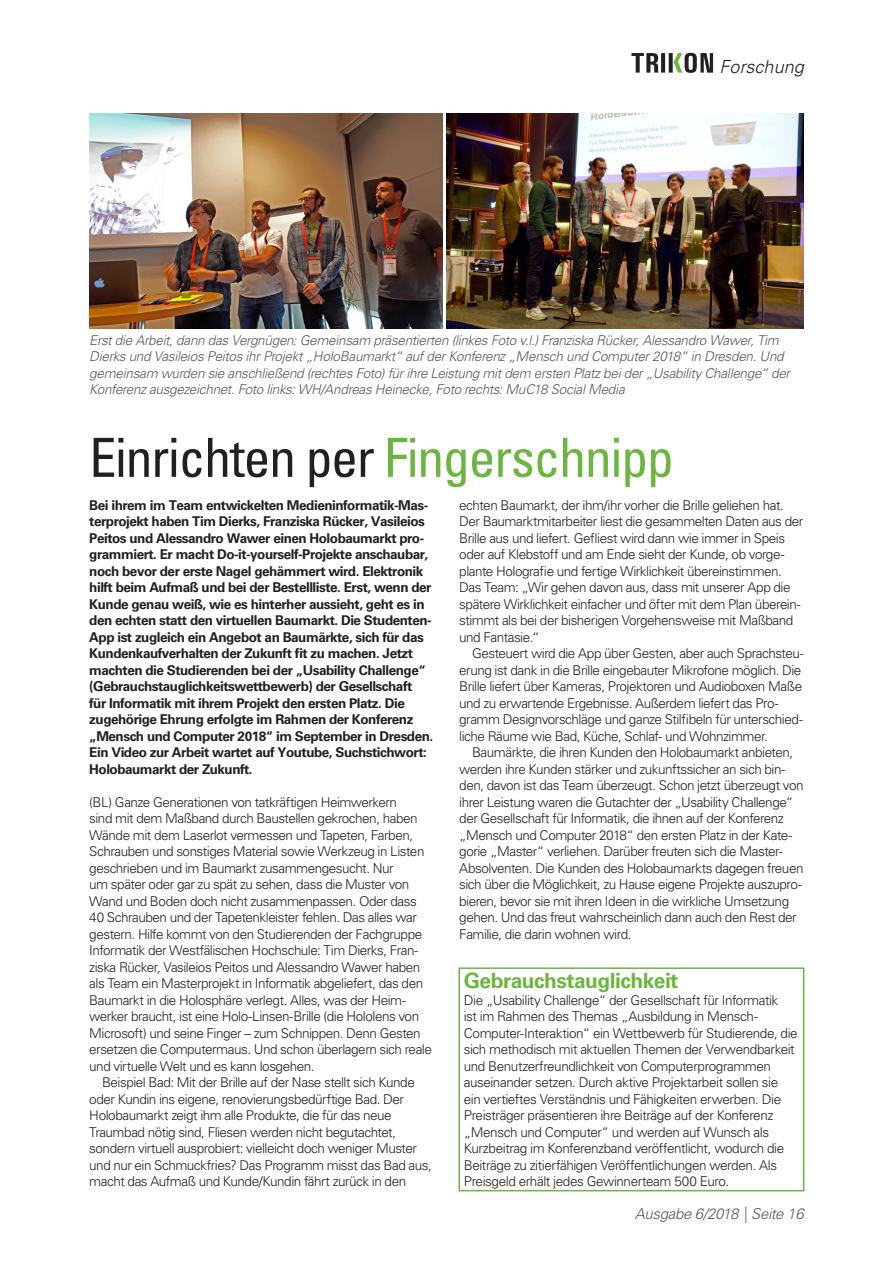
<style>
.page{position:relative;width:893px;height:1263px;background:#fff}
.page>*{position:absolute;margin:0;border:0;box-sizing:border-box;transform-origin:0 0}
.t1{font:condensed 54px "Univers LT Std";letter-spacing:-.025em;color:#231f20}
.t2{font:700 21px "Univers LT Std";letter-spacing:-.025em;color:#6cb640}
.t3{font:italic 300 18px "Univers LT Std";color:#231f20}
.t4{font:italic 300 15px "Univers LT Std";letter-spacing:-.025em;color:#57585a}
.t5{font:300 13.5px/16.5px "Univers LT Std";letter-spacing:-.035em;color:#231f20}
.t6{font:700 13.5px/16.5px "Univers LT Std";letter-spacing:-.035em;color:#231f20}
.t7{font:italic 300 13.5px/16.5px "Univers LT Std";letter-spacing:-.02em;color:#57585a}
.s1{color:#6cb640}
</style>
<div class="page">
<svg style="left:631px;top:53px;width:82px;height:20px"></svg>
<img style="left:446px;top:114px;width:358px;height:214px">
<img style="left:89px;top:114px;width:353px;height:214px">
<div style="left:458px;top:967px;width:346px;height:224px;border:2px solid #6cb640"></div>
<h3 class="t3" style="left:720px;top:56px;width:86px">Forschung</h3>
<p class="t7" style="left:89px;top:332px;width:702px">Erst die Arbeit, dann das Vergnügen: Gemeinsam präsentierten (linkes Foto v.l.) Franziska Rücker, Alessandro Wawer, Tim Dierks und Vasileios Peitos ihr Projekt „HoloBaumarkt“ auf der Konferenz „Mensch und Computer 2018“ in Dresden. Und gemeinsam wurden sie anschließend (rechtes Foto) für ihre Leistung mit dem ersten Platz bei der „Usability Challenge“ der Konferenz ausgezeichnet. Foto links: WH/Andreas Heinecke, Foto rechts: MuC18 Social Media</p>
<h1 class="t1" style="left:89px;top:423px;width:586px">Einrichten per <span class="s1">Fingerschnipp</span></h1>
<p class="t6" style="left:89px;top:497px;width:345px">Bei ihrem im Team entwickelten Medieninformatik-Mas&shy;terprojekt haben Tim Dierks, Franziska Rücker, Vasileios Peitos und Alessandro Wawer einen Holobaumarkt pro&shy;grammiert. Er macht Do-it-yourself-Projekte anschaubar, noch bevor der erste Nagel gehämmert wird. Elektronik hilft beim Aufmaß und bei der Bestellliste. Erst, wenn der Kunde genau weiß, wie es hinterher aussieht, geht es in den echten statt den virtuellen Baumarkt. Die Studenten-App ist zugleich ein Angebot an Baumärkte, sich für das Kundenkaufverhalten der Zukunft fit zu machen. Jetzt machten die Studierenden bei der „Usability Challenge“ (Gebrauchstauglichkeitswettbewerb) der Gesellschaft<br>für Informatik mit ihrem Projekt den ersten Platz. Die zugehörige Ehrung erfolgte im Rahmen der Konferenz „Mensch und Computer 2018“ im September in Dresden.<br>Ein Video zur Arbeit wartet auf Youtube, Suchstichwort:<br>Holobaumarkt der Zukunft.</p>
<p class="t5" style="left:89px;top:794px;width:344px">(BL) Ganze Generationen von tatkräftigen Heimwerkern<br>sind mit dem Maßband durch Baustellen gekrochen, haben Wände mit dem Laserlot vermessen und Tapeten, Farben, Schrauben und sonstiges Material sowie Werkzeug in Listen geschrieben und im Baumarkt zusammengesucht. Nur<br>um später oder gar zu spät zu sehen, dass die Muster von Wand und Boden doch nicht zusammenpassen. Oder dass 40 Schrauben und der Tapetenkleister fehlen. Das alles war gestern. Hilfe kommt von den Studierenden der Fachgruppe Informatik der Westfälischen Hochschule: Tim Dierks, Fran&shy;ziska Rücker, Vasileios Peitos und Alessandro Wawer haben als Team ein Masterprojekt in Informatik abgeliefert, das den Baumarkt in die Holosphäre verlegt. Alles, was der Heim&shy;werker braucht, ist eine Holo-Linsen-Brille (die Hololens von Microsoft) und seine Finger – zum Schnippen. Denn Gesten ersetzen die Computermaus. Und schon überlagern sich reale und virtuelle Welt und es kann losgehen.</p>
<p class="t5" style="left:89px;top:1074px;width:344px;text-indent:13px">Beispiel Bad: Mit der Brille auf der Nase stellt sich Kunde oder Kundin ins eigene, renovierungsbedürftige Bad. Der Holobaumarkt zeigt ihm alle Produkte, die für das neue Traumbad nötig sind, Fliesen werden nicht begutachtet, sondern virtuell ausprobiert: vielleicht doch weniger Muster und nur ein Schmuckfries? Das Programm misst das Bad aus, macht das Aufmaß und Kunde/Kundin fährt zurück in den</p>
<p class="t5" style="left:459px;top:497px;width:346px">echten Baumarkt, der ihm/ihr vorher die Brille geliehen hat.<br>Der Baumarktmitarbeiter liest die gesammelten Daten aus der Brille aus und liefert. Gefliest wird dann wie immer in Speis oder auf Klebstoff und am Ende sieht der Kunde, ob vorge&shy;plante Holografie und fertige Wirklichkeit übereinstimmen.<br>Das Team: „Wir gehen davon aus, dass mit unserer App die spätere Wirklichkeit einfacher und öfter mit dem Plan überein&shy;stimmt als bei der bisherigen Vorgehensweise mit Maßband und Fantasie.“</p>
<p class="t5" style="left:459px;top:645px;width:346px;text-indent:13px">Gesteuert wird die App über Gesten, aber auch Sprachsteu&shy;erung ist dank in die Brille eingebauter Mikrofone möglich. Die Brille liefert über Kameras, Projektoren und Audioboxen Maße und zu erwartende Ergebnisse. Außerdem liefert das Pro&shy;gramm Designvorschläge und ganze Stilfibeln für unterschied&shy;liche Räume wie Bad, Küche, Schlaf- und Wohnzimmer.</p>
<p class="t5" style="left:459px;top:744px;width:346px;text-indent:13px">Baumärkte, die ihren Kunden den Holobaumarkt anbieten, werden ihre Kunden stärker und zukunftssicher an sich bin&shy;den, davon ist das Team überzeugt. Schon jetzt überzeugt von ihrer Leistung waren die Gutachter der „Usability Challenge“ der Gesellschaft für Informatik, die ihnen auf der Konferenz „Mensch und Computer 2018“ den ersten Platz in der Kate&shy;gorie „Master“ verliehen. Darüber freuten sich die Master-Absolventen. Die Kunden des Holobaumarkts dagegen freuen sich über die Möglichkeit, zu Hause eigene Projekte auszupro&shy;bieren, bevor sie mit ihren Ideen in die wirkliche Umsetzung gehen. Und das freut wahrscheinlich dann auch den Rest der Familie, die darin wohnen wird.</p>
<h2 class="t2" style="left:464px;top:969px;width:216px">Gebrauchstauglichkeit</h2>
<p class="t5" style="left:464px;top:992px;width:336px">Die „Usability Challenge“ der Gesellschaft für Informatik<br>ist im Rahmen des Themas „Ausbildung in Mensch-Computer-Interaktion“ ein Wettbewerb für Studierende, die sich methodisch mit aktuellen Themen der Verwendbarkeit und Benutzerfreundlichkeit von Computerprogrammen auseinander setzen. Durch aktive Projektarbeit sollen sie ein vertieftes Verständnis und Fähigkeiten erwerben. Die Preisträger präsentieren ihre Beiträge auf der Konferenz „Mensch und Computer“ und werden auf Wunsch als Kurzbeitrag im Konferenzband veröffentlicht, wodurch die Beiträge zu zitierfähigen Veröffentlichungen werden. Als Preisgeld erhält jedes Gewinnerteam 500 Euro.</p>
<p class="t4" style="left:635px;top:1205px;width:170px">Ausgabe 6/2018 | Seite 16</p>
</div>
